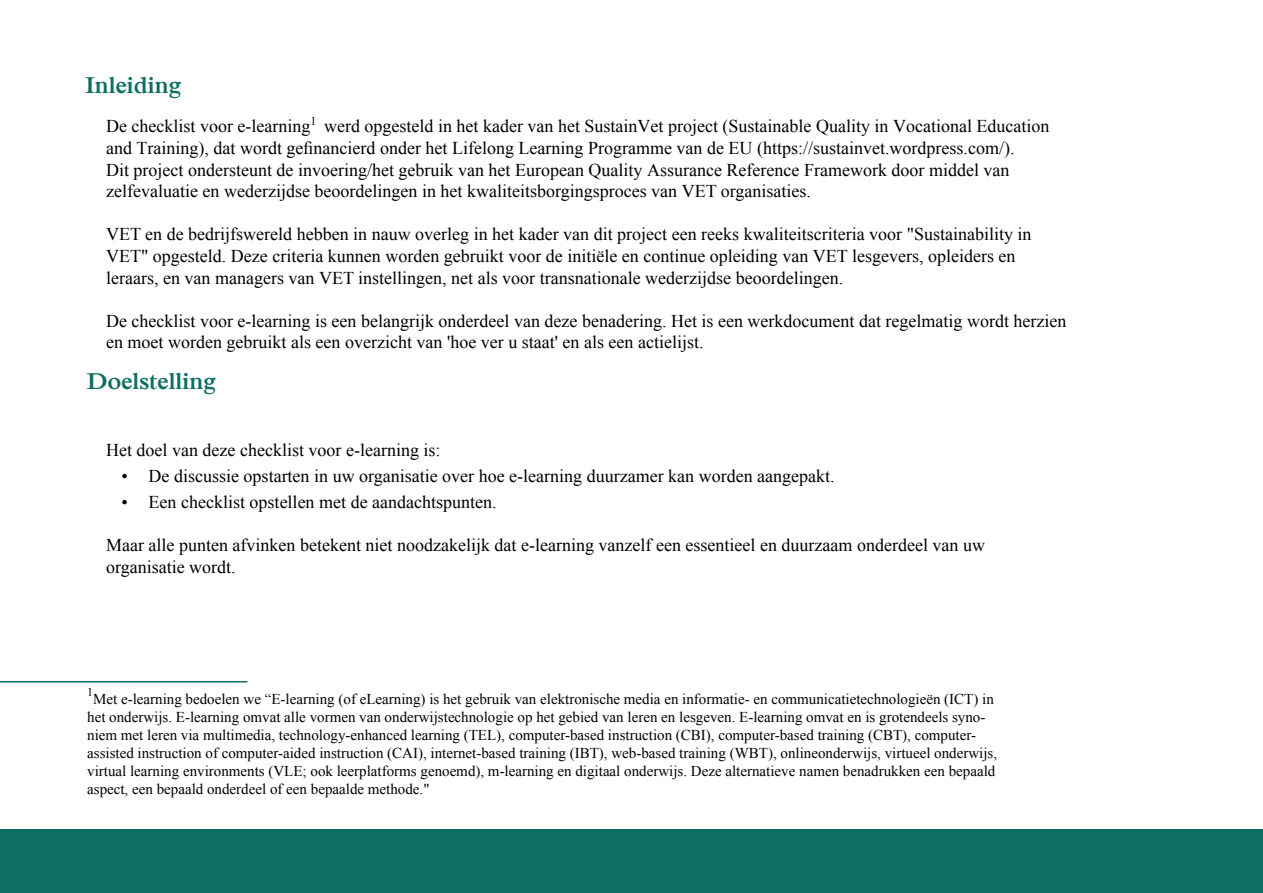
<style>
.page{position:relative;width:1263px;height:893px;background:#fff}
.page>*{position:absolute;margin:0;border:0;box-sizing:border-box;transform-origin:0 0}
.t1{font:700 24px "Iskoola Pota";color:#0e6e62}
.t2{font:18px/21.6px "Iskoola Pota";color:#000}
.t3{font:15px/18px "Iskoola Pota";color:#000}
.t4{font:12px "Iskoola Pota";color:#000}
</style>
<div class="page">
<div style="left:0;top:829px;width:1263px;height:64px;background:#0e6e62"></div>
<hr style="left:0;top:681px;width:247px;height:1px;background:#0e6e62">
<h1 class="t1" style="left:85px;top:72px;width:98px">Inleiding</h1>
<p class="t2" style="left:106px;top:116px;width:945px">De checklist voor e-learning<sup>1</sup> werd opgesteld in het kader van het SustainVet project (Sustainable Quality in Vocational Education and Training), dat wordt gefinancierd onder het Lifelong Learning Programme van de EU (https://sustainvet.wordpress.com/).<br>Dit project ondersteunt de invoering/het gebruik van het European Quality Assurance Reference Framework door middel van zelfevaluatie en wederzijdse beoordelingen in het kwaliteitsborgingsproces van VET organisaties.</p>
<p class="t2" style="left:106px;top:224px;width:927px">VET en de bedrijfswereld hebben in nauw overleg in het kader van dit project een reeks kwaliteitscriteria voor "Sustainability in<br>VET" opgesteld. Deze criteria kunnen worden gebruikt voor de initiële en continue opleiding van VET lesgevers, opleiders en leraars, en van managers van VET instellingen, net als voor transnationale wederzijdse beoordelingen.</p>
<p class="t2" style="left:106px;top:310px;width:962px">De checklist voor e-learning is een belangrijk onderdeel van deze benadering. Het is een werkdocument dat regelmatig wordt herzien en moet worden gebruikt als een overzicht van 'hoe ver u staat' en als een actielijst.</p>
<h1 class="t1" style="left:86px;top:368px;width:131px">Doelstelling</h1>
<p class="t2" style="left:106px;top:440px;width:336px">Het doel van deze checklist voor e-learning is:</p>
<p class="t2" style="left:122px;top:465px;width:714px">• De discussie opstarten in uw organisatie over hoe e-learning duurzamer kan worden aangepakt.</p>
<p class="t2" style="left:122px;top:491px;width:376px">• Een checklist opstellen met de aandachtspunten.</p>
<p class="t2" style="left:106px;top:535px;width:880px">Maar alle punten afvinken betekent niet noodzakelijk dat e-learning vanzelf een essentieel en duurzaam onderdeel van uw organisatie wordt.</p>
<p class="t4" style="left:87px;top:685px;width:7px">1</p>
<p class="t3" style="left:87px;top:689px;width:911px;text-indent:6px">Met e-learning bedoelen we “E-learning (of eLearning) is het gebruik van elektronische media en informatie- en communicatietechnologieën (ICT) in het onderwijs. E-learning omvat alle vormen van onderwijstechnologie op het gebied van leren en lesgeven. E-learning omvat en is grotendeels syno&shy;niem met leren via multimedia, technology-enhanced learning (TEL), computer-based instruction (CBI), computer-based training (CBT), computer&shy;assisted instruction of computer-aided instruction (CAI), internet-based training (IBT), web-based training (WBT), onlineonderwijs, virtueel onderwijs, virtual learning environments (VLE; ook leerplatforms genoemd), m-learning en digitaal onderwijs. Deze alternatieve namen benadrukken een bepaald aspect, een bepaald onderdeel of een bepaalde methode."</p>
</div>
